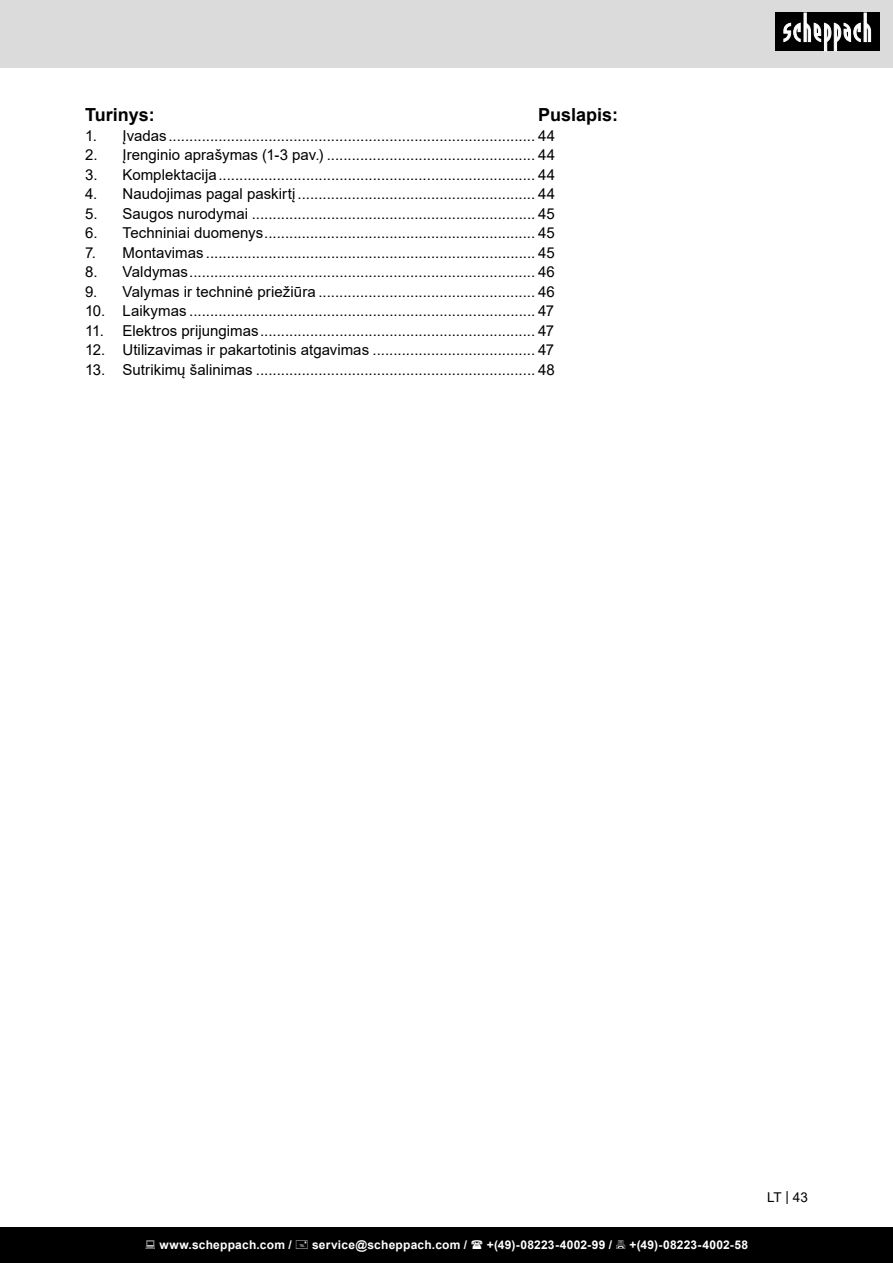
<style>
.page{position:relative;width:893px;height:1263px;background:#fff}
.page>*{position:absolute;margin:0;border:0;box-sizing:border-box;transform-origin:0 0}
.TOC_title{font:700 18px "Arial";color:#000}
.t1{font:15px "Arial";color:#000}
.t2{font:13.5px "Arial";color:#000}
.t3{font:700 12px "Arial";letter-spacing:.02em;color:#fff}
</style>
<div class="page">
<div style="left:0;top:0;width:893px;height:67px;background:#dbdbdb"></div>
<div style="left:0;top:1227px;width:893px;height:36px;background:#000"></div>
<div style="left:775px;top:13px;width:105px;height:38px;background:#000"></div>
<svg style="left:783px;top:13px;width:88px;height:38px"></svg>
<p class="TOC_title" style="left:85px;top:102px;width:71px">Turinys:</p>
<p class="TOC_title" style="left:538px;top:102px;width:82px">Puslapis:</p>
<p class="t1" style="left:85px;top:125px;width:472px">1. Įvadas........................................................................................ 44</p>
<p class="t1" style="left:85px;top:145px;width:472px">2. Įrenginio aprašymas (1-3 pav.) .................................................. 44</p>
<p class="t1" style="left:85px;top:164px;width:472px">3. Komplektacija............................................................................ 44</p>
<p class="t1" style="left:85px;top:184px;width:472px">4. Naudojimas pagal paskirtį......................................................... 44</p>
<p class="t1" style="left:85px;top:203px;width:471px">5. Saugos nurodymai .................................................................... 45</p>
<p class="t1" style="left:85px;top:223px;width:471px">6. Techniniai duomenys................................................................. 45</p>
<p class="t1" style="left:85px;top:242px;width:471px">7. Montavimas ............................................................................... 45</p>
<p class="t1" style="left:85px;top:262px;width:471px">8. Valdymas................................................................................... 46</p>
<p class="t1" style="left:85px;top:281px;width:471px">9. Valymas ir techninė priežiūra .................................................... 46</p>
<p class="t1" style="left:85px;top:301px;width:471px">10. Laikymas ................................................................................... 47</p>
<p class="t1" style="left:85px;top:320px;width:471px">11. Elektros prijungimas.................................................................. 47</p>
<p class="t1" style="left:85px;top:340px;width:471px">12. Utilizavimas ir pakartotinis atgavimas ....................................... 47</p>
<p class="t1" style="left:85px;top:359px;width:471px">13. Sutrikimų šalinimas ................................................................... 48</p>
<p class="t3" style="left:159px;top:1236px;width:134px">www.scheppach.com /</p>
<p class="t3" style="left:312px;top:1236px;width:157px">service@scheppach.com /</p>
<p class="t3" style="left:487px;top:1236px;width:127px">+(49)-08223-4002-99 /</p>
<p class="t3" style="left:629px;top:1236px;width:120px">+(49)-08223-4002-58</p>
<p class="t2" style="left:767px;top:1188px;width:42px">LT | 43</p>
</div>
